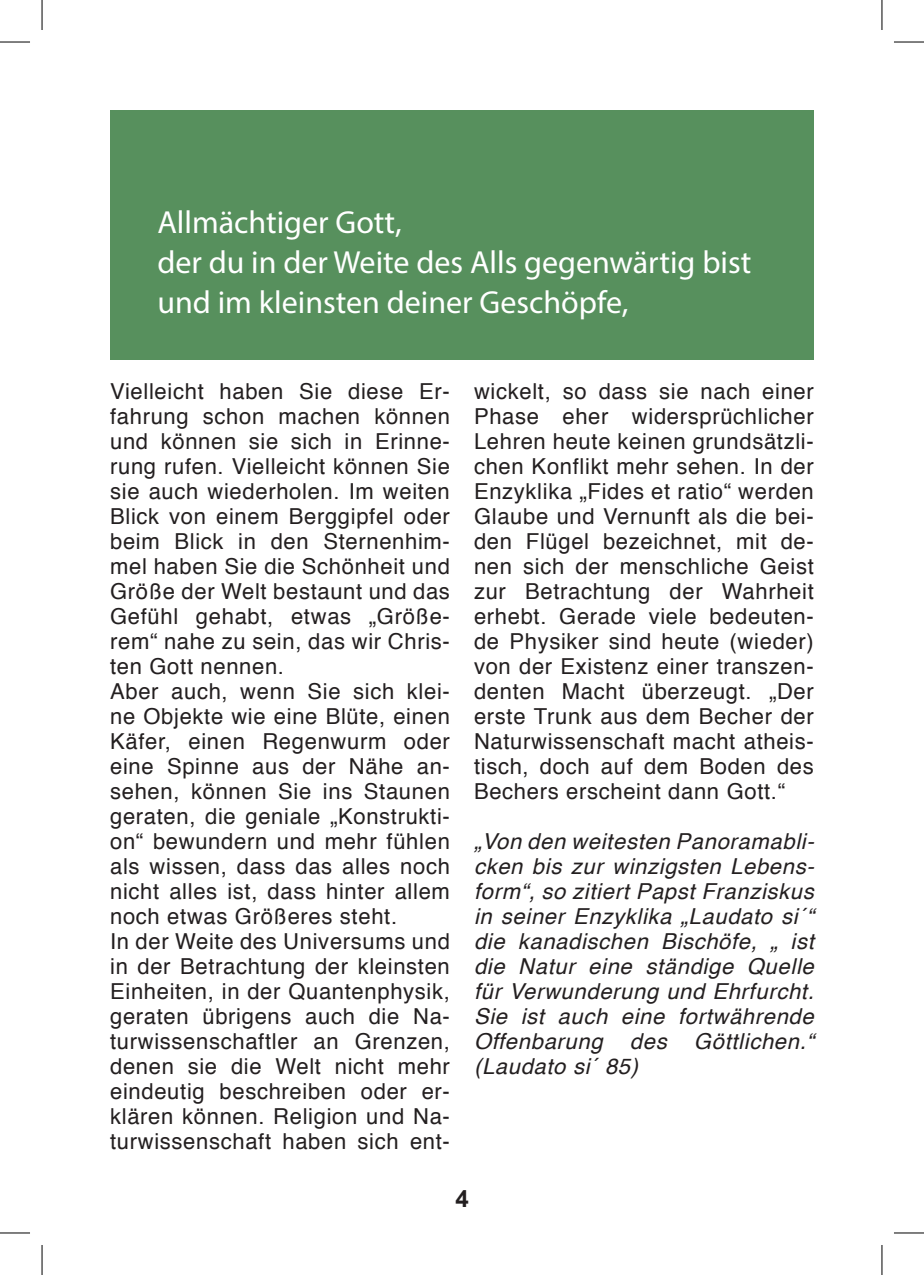
<style>
.page{position:relative;width:924px;height:1275px;background:#fff}
.page>*{position:absolute;margin:0;border:0;box-sizing:border-box;transform-origin:0 0}
.t1{font:32px/40px "Myriad Pro";color:#fff}
.t2{font:700 24px "Arial";color:#231f20}
.t3{font:22px/25px "Helvetica";letter-spacing:.03em;color:#231f20}
.t4{font:italic 22px/25px "Helvetica";letter-spacing:.03em;color:#231f20;text-align:justify}
</style>
<div class="page">
<div style="left:110px;top:110px;width:703px;height:249px;background:#57905d"></div>
<hr style="left:0;top:42px;width:30px;height:1px;background:#000">
<hr style="left:893px;top:42px;width:30px;height:1px;background:#000">
<hr style="left:0;top:1232px;width:30px;height:1px;background:#000">
<hr style="left:893px;top:1232px;width:30px;height:1px;background:#000">
<hr style="left:42px;top:0;width:1px;height:30px;background:#000">
<hr style="left:42px;top:1245px;width:1px;height:30px;background:#000">
<hr style="left:881px;top:0;width:1px;height:30px;background:#000">
<hr style="left:881px;top:1245px;width:1px;height:30px;background:#000">
<h1 class="t1" style="left:157px;top:202px;width:595px">Allmächtiger Gott,<br>der du in der Weite des Alls gegenwärtig bist und im kleinsten deiner Geschöpfe,</h1>
<p class="t3" style="left:110px;top:379px;width:341px">Vielleicht haben Sie diese Er&shy;fahrung schon machen können und können sie sich in Erinne&shy;rung rufen. Vielleicht können Sie sie auch wiederholen. Im weiten<br>Blick von einem Berggipfel oder beim Blick in den Sternenhim&shy;mel haben Sie die Schönheit und<br>Größe der Welt bestaunt und das<br>Gefühl gehabt, etwas „Größe&shy;rem“ nahe zu sein, das wir Chris&shy;ten Gott nennen.<br>Aber auch, wenn Sie sich klei&shy;ne Objekte wie eine Blüte, einen<br>Käfer, einen Regenwurm oder eine Spinne aus der Nähe an&shy;sehen, können Sie ins Staunen geraten, die geniale „Konstrukti&shy;on“ bewundern und mehr fühlen als wissen, dass das alles noch nicht alles ist, dass hinter allem noch etwas Größeres steht.<br>In der Weite des Universums und in der Betrachtung der kleinsten<br>Einheiten, in der Quantenphysik, geraten übrigens auch die Na&shy;turwissenschaftler an Grenzen, denen sie die Welt nicht mehr eindeutig beschreiben oder er&shy;klären können. Religion und Na&shy;turwissenschaft haben sich ent-</p>
<p class="t3" style="left:474px;top:379px;width:341px;text-align:justify">wickelt, so dass sie nach einer Phase eher widersprüchlicher Lehren heute keinen grundsätzli&shy;chen Konflikt mehr sehen. In der Enzyklika „Fides et ratio“ werden Glaube und Vernunft als die bei&shy;den Flügel bezeichnet, mit de&shy;nen sich der menschliche Geist zur Betrachtung der Wahrheit erhebt. Gerade viele bedeuten&shy;de Physiker sind heute (wieder) von der Existenz einer transzen&shy;denten Macht überzeugt. „Der erste Trunk aus dem Becher der Naturwissenschaft macht atheis&shy;tisch, doch auf dem Boden des Bechers erscheint dann Gott.“</p>
<p class="t4" style="left:474px;top:829px;width:341px">„Von den weitesten Panoramabli&shy;cken bis zur winzigsten Lebens&shy;form“, so zitiert Papst Franziskus in seiner Enzyklika „Laudato si´“ die kanadischen Bischöfe, „ ist die Natur eine ständige Quelle für Verwunderung und Ehrfurcht.<br>Sie ist auch eine fortwährende Offenbarung des Göttlichen.“ (Laudato si´ 85)</p>
<p class="t2" style="left:455px;top:1182px;width:15px">4</p>
</div>
